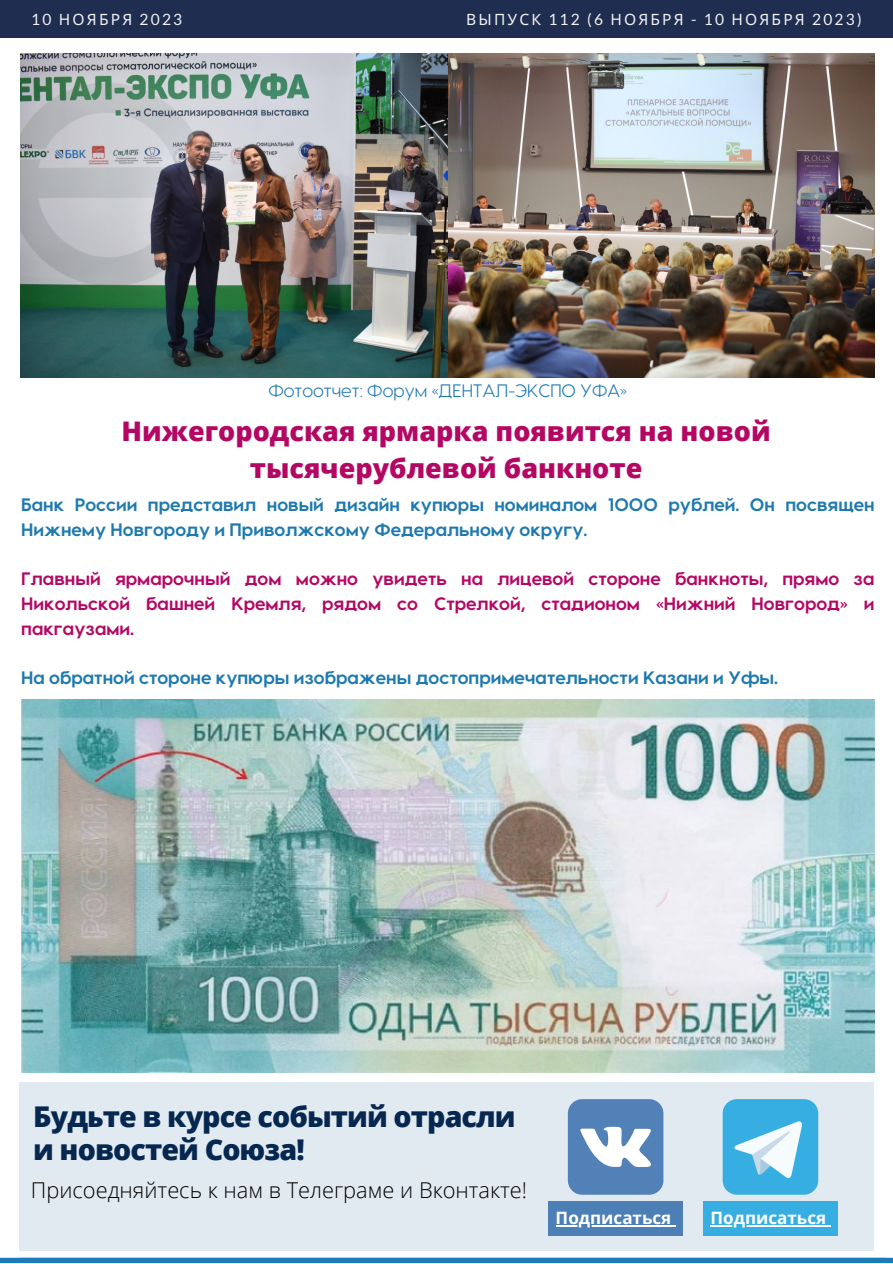
<style>
.page{position:relative;width:893px;height:1264px;background:#fff}
.page>*{position:absolute;margin:0;border:0;box-sizing:border-box;transform-origin:0 0}
.t1{font:800 28.65px "Open Sans";letter-spacing:-.03em;color:#062850}
.t2{font:800 27px/37px "Open Sans";color:#b40764;text-align:center}
.t3{font:300 21.75px "Open Sans";color:#000}
.t4{font:700 18px/24.8px "Visby CF";color:#1e79ae}
.t5{font:700 18px/24.8px "Visby CF";color:#b40764;text-align:justify}
.t6{font:18px "Visby CF";color:#1e79ae}
.t7{font:700 17.1px "Open Sans";color:#fff}
.t8{font:15.6px "Noto Sans";letter-spacing:.14em;color:#f2f2f2}
.t9{font:15.6px "Lato";letter-spacing:.14em;color:#f2f2f2}
.s1{font-family:"Noto Sans"}
.s2{font-family:"Lato"}
</style>
<div class="page">
<div style="left:0;top:0;width:892px;height:38px;background:#1e2d50"></div>
<div style="left:0;top:1257px;width:892px;height:5px;background:#1b7bbb"></div>
<img style="left:21px;top:699px;width:853px;height:373px">
<img style="left:21px;top:54px;width:853px;height:323px">
<div style="left:19px;top:1082px;width:854px;height:168px;background:#e2eaf1"></div>
<svg style="left:567px;top:1099px;width:96px;height:95px;background:#779cc7"></svg>
<svg style="left:722px;top:1099px;width:96px;height:95px;background:#64bfe7"></svg>
<div style="left:548px;top:1201px;width:134px;height:34px;background:#4c7fb5"></div>
<div style="left:703px;top:1201px;width:134px;height:34px;background:#37aee2"></div>
<hr style="left:555px;top:1225px;width:116px;height:1px;background:#fff">
<hr style="left:710px;top:1224px;width:116px;height:2px;background:#fff">
<p class="t9" style="left:31px;top:10px;width:152px">10 <span class="s1">НОЯБРЯ</span> 2023</p>
<p class="t8" style="left:466px;top:8px;width:397px">ВЫПУСК <span class="s2">112 (6</span> НОЯБРЯ <span class="s2">- 10</span> НОЯБРЯ <span class="s2">2023)</span></p>
<p class="t6" style="left:268px;top:379px;width:360px">Фотоотчет: Форум «ДЕНТАЛ-ЭКСПО УФА»</p>
<p class="t2" style="left:122px;top:412px;width:650px">Нижегородская ярмарка появится на новой тысячерублевой банкноте</p>
<p class="t4" style="left:21px;top:491px;width:854px">Банк России представил новый дизайн купюры номиналом 1000 рублей. Он посвящен<br>Нижнему Новгороду и Приволжскому Федеральному округу.</p>
<p class="t5" style="left:21px;top:565px;width:854px">Главный ярмарочный дом можно увидеть на лицевой стороне банкноты, прямо за Никольской башней Кремля, рядом со Стрелкой, стадионом «Нижний Новгород» и пакгаузами.</p>
<p class="t4" style="left:21px;top:664px;width:758px">На обратной стороне купюры изображены достопримечательности Казани и Уфы.</p>
<p class="t1" style="left:33px;top:1096px;width:484px">Будьте в курсе событий отрасли</p>
<p class="t1" style="left:33px;top:1129px;width:273px">и новостей Союза!</p>
<p class="t3" style="left:31px;top:1174px;width:497px">Присоедняйтесь к нам в Телеграме и Вконтакте!</p>
<p class="t7" style="left:555px;top:1205px;width:117px">Подписаться</p>
<p class="t7" style="left:710px;top:1205px;width:117px">Подписаться</p>
</div>
